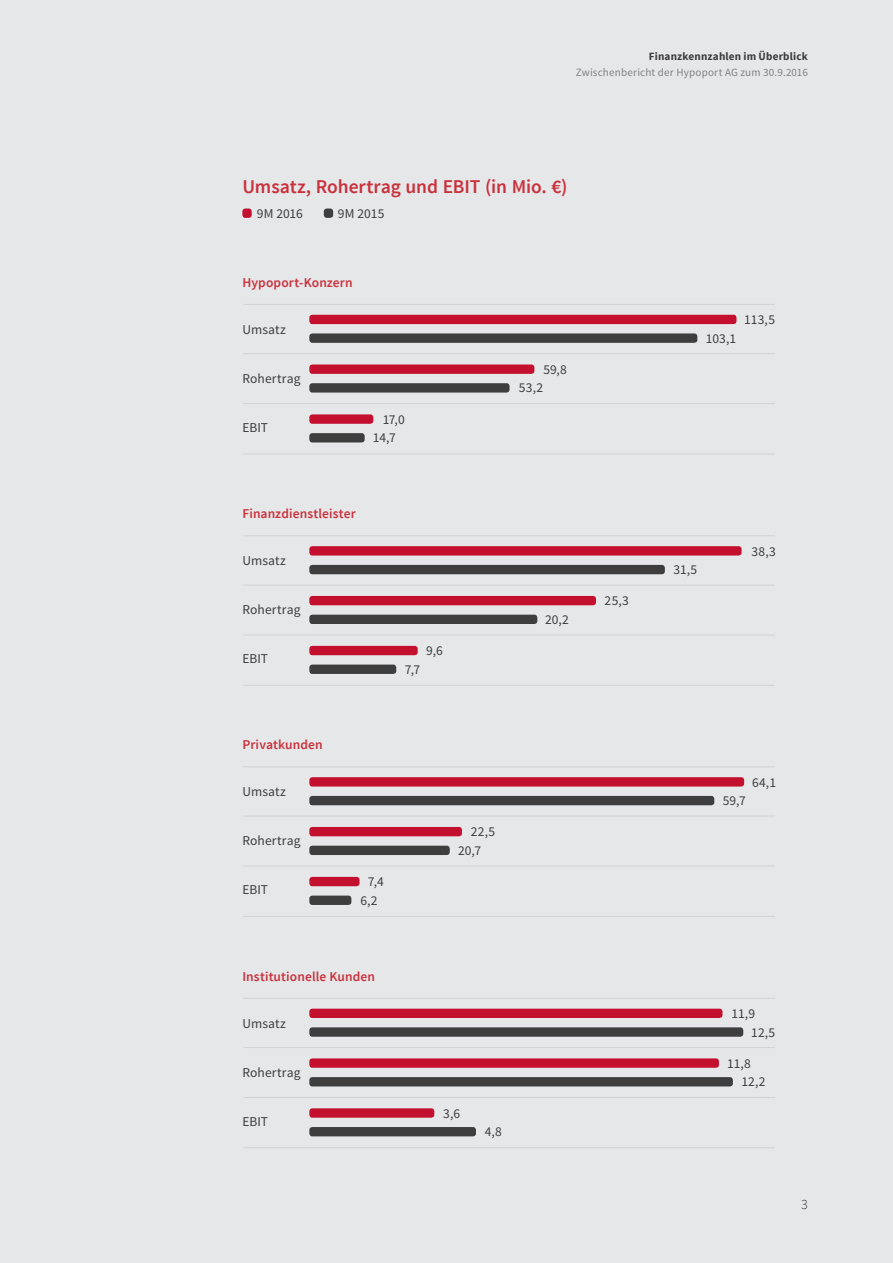
<style>
.page{position:relative;width:893px;height:1263px;background:#e6e7e9}
.page>*{position:absolute;margin:0;border:0;box-sizing:border-box;transform-origin:0 0}
.t1{font:600 19.5px "Source Sans Pro";letter-spacing:-.005em;color:#c9313c}
.t2{font:300 14.1px "Source Sans Pro";color:#3e3e3f}
.t3{font:13.5px/18.5px "Source Sans Pro";letter-spacing:.01em;color:#3e3e3f}
.t4{font:600 13.5px "Source Sans Pro";letter-spacing:.01em;color:#c9313c}
.t5{font:11.1px "Source Sans Pro";letter-spacing:.015em;color:#808285}
.t6{font:700 11.1px "Source Sans Pro";letter-spacing:.015em;color:#3e3e3f}
</style>
<div class="page">
<div style="left:309px;top:315px;width:427px;height:9px;background:#c3102f;border-radius:3px"></div>
<div style="left:309px;top:333px;width:388px;height:10px;background:#3e3e3f;border-radius:3px"></div>
<div style="left:309px;top:364px;width:225px;height:10px;background:#c3102f;border-radius:3px"></div>
<div style="left:309px;top:383px;width:201px;height:10px;background:#3e3e3f;border-radius:3px"></div>
<div style="left:309px;top:414px;width:64px;height:10px;background:#c3102f;border-radius:3px"></div>
<div style="left:309px;top:433px;width:56px;height:9px;background:#3e3e3f;border-radius:3px"></div>
<div style="left:309px;top:777px;width:435px;height:9px;background:#c3102f;border-radius:3px"></div>
<div style="left:309px;top:796px;width:405px;height:9px;background:#3e3e3f;border-radius:3px"></div>
<div style="left:309px;top:827px;width:153px;height:9px;background:#c3102f;border-radius:3px"></div>
<div style="left:309px;top:846px;width:141px;height:9px;background:#3e3e3f;border-radius:3px"></div>
<div style="left:309px;top:877px;width:51px;height:9px;background:#c3102f;border-radius:3px"></div>
<div style="left:309px;top:895px;width:42px;height:10px;background:#3e3e3f;border-radius:3px"></div>
<hr style="left:243px;top:304px;width:532px;height:1px;background:#d1d2d4">
<hr style="left:243px;top:353px;width:532px;height:1px;background:#d1d2d4">
<hr style="left:243px;top:403px;width:532px;height:1px;background:#d1d2d4">
<hr style="left:243px;top:453px;width:532px;height:1px;background:#d1d2d4">
<hr style="left:243px;top:766px;width:532px;height:1px;background:#d1d2d4">
<hr style="left:243px;top:816px;width:532px;height:1px;background:#d1d2d4">
<hr style="left:243px;top:866px;width:532px;height:1px;background:#d1d2d4">
<hr style="left:243px;top:916px;width:532px;height:1px;background:#d1d2d4">
<div style="left:309px;top:546px;width:433px;height:9px;background:#c3102f;border-radius:3px"></div>
<div style="left:309px;top:565px;width:356px;height:9px;background:#3e3e3f;border-radius:3px"></div>
<div style="left:309px;top:596px;width:287px;height:9px;background:#c3102f;border-radius:3px"></div>
<div style="left:309px;top:615px;width:228px;height:9px;background:#3e3e3f;border-radius:3px"></div>
<div style="left:309px;top:646px;width:109px;height:9px;background:#c3102f;border-radius:3px"></div>
<div style="left:309px;top:664px;width:87px;height:10px;background:#3e3e3f;border-radius:3px"></div>
<hr style="left:243px;top:535px;width:532px;height:1px;background:#d1d2d4">
<hr style="left:243px;top:585px;width:532px;height:1px;background:#d1d2d4">
<hr style="left:243px;top:635px;width:532px;height:1px;background:#d1d2d4">
<hr style="left:243px;top:685px;width:532px;height:1px;background:#d1d2d4">
<div style="left:309px;top:1009px;width:413px;height:9px;background:#c3102f;border-radius:3px"></div>
<div style="left:309px;top:1027px;width:434px;height:10px;background:#3e3e3f;border-radius:3px"></div>
<div style="left:309px;top:1058px;width:410px;height:10px;background:#c3102f;border-radius:3px"></div>
<div style="left:309px;top:1077px;width:424px;height:9px;background:#3e3e3f;border-radius:3px"></div>
<div style="left:309px;top:1108px;width:125px;height:10px;background:#c3102f;border-radius:3px"></div>
<div style="left:309px;top:1127px;width:167px;height:9px;background:#3e3e3f;border-radius:3px"></div>
<hr style="left:243px;top:998px;width:532px;height:1px;background:#d1d2d4">
<hr style="left:243px;top:1047px;width:532px;height:1px;background:#d1d2d4">
<hr style="left:243px;top:1097px;width:532px;height:1px;background:#d1d2d4">
<hr style="left:243px;top:1147px;width:532px;height:1px;background:#d1d2d4">
<div style="left:242px;top:208px;width:10px;height:10px;background:#c3102f;border-radius:3px"></div>
<div style="left:324px;top:208px;width:9px;height:10px;background:#3e3e3f;border-radius:3px"></div>
<p class="t6" style="left:649px;top:49px;width:161px">Finanzkennzahlen im Überblick</p>
<p class="t5" style="left:576px;top:66px;width:233px">Zwischenbericht der Hypoport AG zum 30.9.2016</p>
<h1 class="t1" style="left:242px;top:174px;width:327px">Umsatz, Rohertrag und EBIT (in Mio. €)</h1>
<p class="t3" style="left:257px;top:204px;width:47px">9M 2016</p>
<p class="t3" style="left:338px;top:204px;width:48px">9M 2015</p>
<p class="t4" style="left:242px;top:274px;width:112px">Hypoport-Konzern</p>
<p class="t3" style="left:242px;top:320px;width:45px">Umsatz</p>
<p class="t3" style="left:242px;top:369px;width:60px">Rohertrag</p>
<p class="t3" style="left:242px;top:418px;width:27px">EBIT</p>
<p class="t3" style="left:373px;top:410px;width:33px;text-indent:10px">17,0<br>14,7</p>
<p class="t3" style="left:543px;top:360px;width:25px">59,8</p>
<p class="t3" style="left:519px;top:379px;width:26px">53,2</p>
<p class="t4" style="left:242px;top:505px;width:115px">Finanzdienstleister</p>
<p class="t3" style="left:242px;top:551px;width:45px">Umsatz</p>
<p class="t3" style="left:242px;top:601px;width:60px">Rohertrag</p>
<p class="t3" style="left:242px;top:650px;width:27px">EBIT</p>
<p class="t3" style="left:426px;top:642px;width:18px">9,6</p>
<p class="t3" style="left:405px;top:660px;width:17px">7,7</p>
<p class="t4" style="left:242px;top:736px;width:82px">Privatkunden</p>
<p class="t3" style="left:242px;top:782px;width:45px">Umsatz</p>
<p class="t3" style="left:242px;top:832px;width:60px">Rohertrag</p>
<p class="t3" style="left:242px;top:881px;width:27px">EBIT</p>
<p class="t3" style="left:360px;top:873px;width:25px;text-align:center">7,4<br>6,2</p>
<p class="t3" style="left:458px;top:823px;width:38px;text-indent:13px">22,5<br>20,7</p>
<p class="t3" style="left:545px;top:610px;width:25px">20,2</p>
<p class="t4" style="left:242px;top:968px;width:134px">Institutionelle Kunden</p>
<p class="t3" style="left:242px;top:1014px;width:45px">Umsatz</p>
<p class="t3" style="left:242px;top:1063px;width:60px">Rohertrag</p>
<p class="t3" style="left:242px;top:1112px;width:27px">EBIT</p>
<p class="t3" style="left:443px;top:1104px;width:18px">3,6</p>
<p class="t3" style="left:485px;top:1123px;width:19px">4,8</p>
<p class="t3" style="left:605px;top:592px;width:26px">25,3</p>
<p class="t3" style="left:706px;top:329px;width:32px">103,1</p>
<p class="t3" style="left:744px;top:311px;width:32px">113,5</p>
<p class="t3" style="left:674px;top:561px;width:25px">31,5</p>
<p class="t3" style="left:752px;top:542px;width:26px">38,3</p>
<p class="t3" style="left:752px;top:773px;width:25px">64,1</p>
<p class="t3" style="left:723px;top:792px;width:24px">59,7</p>
<p class="t3" style="left:751px;top:1004px;width:26px;text-indent:-20px">11,9<br>12,5</p>
<p class="t3" style="left:741px;top:1054px;width:26px;text-indent:-14px">11,8<br>12,2</p>
<p class="t2" style="left:801px;top:1195px;width:8px">3</p>
</div>
